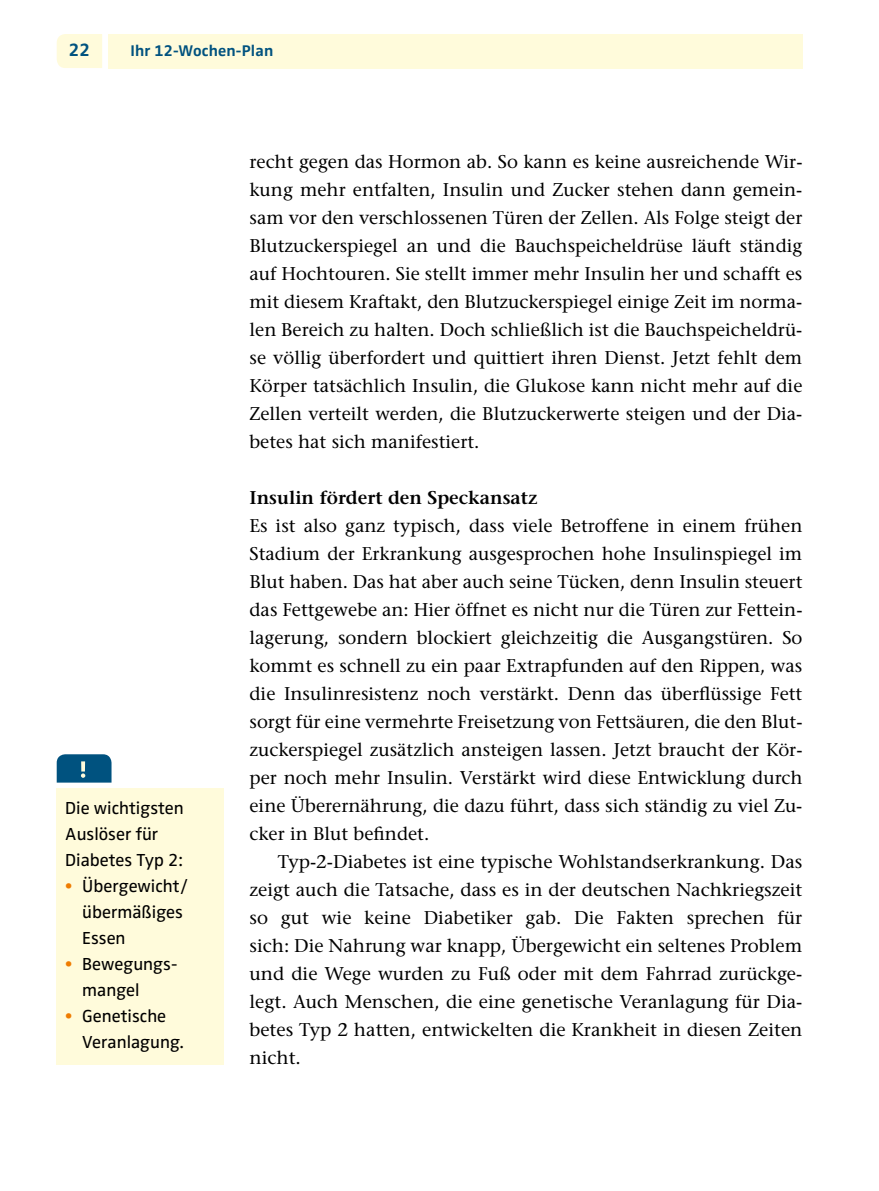
<style>
.page{position:relative;width:879px;height:1191px;background:#fff}
.page>*{position:absolute;margin:0;border:0;box-sizing:border-box;transform-origin:0 0}
.t1{font:18.4px/28px "Stone Serif";color:#000;text-align:justify}
.t2{font:600 18.4px "Stone Serif";color:#000}
.t3{font:700 18.4px "Zwo Pro";color:#00527f}
.t4{font:18px/26px "Zwo Pro";color:#000}
.t5{font:700 16px "Zwo Pro";letter-spacing:.01em;color:#00527f}
.s1{font-weight:700;color:#ef7c00}
</style>
<div class="page">
<div style="left:57px;top:34px;width:45px;height:34px;background:#fffbdb"></div>
<div style="left:108px;top:34px;width:694px;height:34px;background:#fffbdb"></div>
<div style="left:57px;top:788px;width:167px;height:276px;background:#fffbdb"></div>
<svg style="left:57px;top:754px;width:54px;height:28px;background:#0f5c85"></svg>
<p class="t3" style="left:69px;top:39px;width:23px">22</p>
<p class="t5" style="left:130px;top:41px;width:144px">Ihr 12-Wochen-Plan</p>
<p class="t4" style="left:65px;top:795px;width:120px">Die wichtigsten<br>Auslöser für<br>Diabetes Typ 2:</p>
<p class="t4" style="left:82px;top:873px;width:107px;text-indent:-17px"><span class="s1">•</span> Übergewicht/ übermäßiges<br>Essen</p>
<p class="t4" style="left:82px;top:951px;width:95px;text-indent:-17px"><span class="s1">•</span> Bewegungs&shy;mangel</p>
<p class="t4" style="left:82px;top:1003px;width:103px;text-indent:-17px"><span class="s1">•</span> Genetische<br>Veranlagung.</p>
<p class="t1" style="left:249px;top:148px;width:554px">recht gegen das Hormon ab. So kann es keine ausreichende Wir&shy;kung mehr entfalten, Insulin und Zucker stehen dann gemein&shy;sam vor den verschlossenen Türen der Zellen. Als Folge steigt der Blutzuckerspiegel an und die Bauchspeicheldrüse läuft ständig auf Hochtouren. Sie stellt immer mehr Insulin her und schafft es mit diesem Kraftakt, den Blutzuckerspiegel einige Zeit im norma&shy;len Bereich zu halten. Doch schließlich ist die Bauchspeicheldrü&shy;se völlig überfordert und quittiert ihren Dienst. Jetzt fehlt dem Körper tatsächlich Insulin, die Glukose kann nicht mehr auf die Zellen verteilt werden, die Blutzuckerwerte steigen und der Dia&shy;betes hat sich manifestiert.</p>
<p class="t2" style="left:249px;top:487px;width:289px">Insulin fördert den Speckansatz</p>
<p class="t1" style="left:249px;top:512px;width:554px">Es ist also ganz typisch, dass viele Betroffene in einem frühen Stadium der Erkrankung ausgesprochen hohe Insulinspiegel im Blut haben. Das hat aber auch seine Tücken, denn Insulin steuert das Fettgewebe an: Hier öffnet es nicht nur die Türen zur Fettein&shy;lagerung, sondern blockiert gleichzeitig die Ausgangstüren. So kommt es schnell zu ein paar Extrapfunden auf den Rippen, was die Insulinresistenz noch verstärkt. Denn das überflüssige Fett sorgt für eine vermehrte Freisetzung von Fettsäuren, die den Blut&shy;zuckerspiegel zusätzlich ansteigen lassen. Jetzt braucht der Kör&shy;per noch mehr Insulin. Verstärkt wird diese Entwicklung durch eine Überernährung, die dazu führt, dass sich ständig zu viel Zu&shy;cker in Blut befindet.</p>
<p class="t1" style="left:249px;top:848px;width:554px;text-indent:28px">Typ-2-Diabetes ist eine typische Wohlstandserkrankung. Das zeigt auch die Tatsache, dass es in der deutschen Nachkriegszeit so gut wie keine Diabetiker gab. Die Fakten sprechen für sich: Die Nahrung war knapp, Übergewicht ein seltenes Problem und die Wege wurden zu Fuß oder mit dem Fahrrad zurückge&shy;legt. Auch Menschen, die eine genetische Veranlagung für Dia&shy;betes Typ 2 hatten, entwickelten die Krankheit in diesen Zeiten nicht.</p>
</div>
